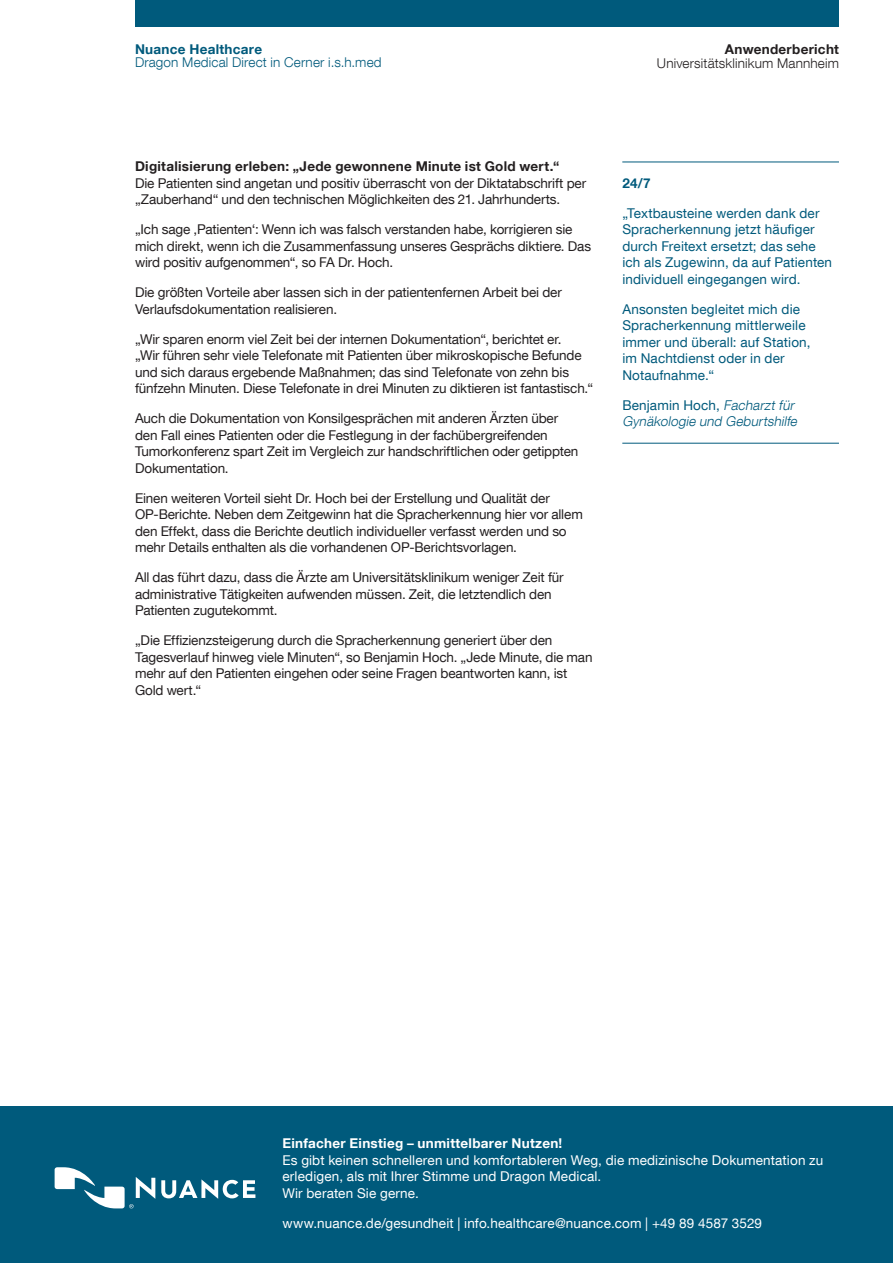
<style>
.page{position:relative;width:893px;height:1263px;background:#fff}
.page>*{position:absolute;margin:0;border:0;box-sizing:border-box;transform-origin:0 0}
.t1{font:13.5px/16.5px "Helvetica Neue LT Com";letter-spacing:-.01em;color:#231f20}
.t2{font:13.5px/16.5px "Helvetica Neue LT Com";letter-spacing:.01em;color:#005a7c}
.t3{font:13.5px/16.5px "Helvetica Neue LT Com";letter-spacing:.01em;color:#fff}
.t4{font:700 13.5px "Helvetica Neue LT Com";letter-spacing:.02em;color:#231f20}
.t5{font:italic 300 13.5px/16.5px "Helvetica Neue LT Com";color:#005a7c}
.t6{font:700 13.5px "Helvetica Neue LT Com";letter-spacing:.02em;color:#fff}
.t7{font:300 13.5px "Helvetica Neue LT Com";letter-spacing:.015em;color:#005a7c}
.t8{font:300 13.5px "Helvetica Neue LT Com";letter-spacing:.01em;color:#231f20}
.t9{font:700 13.5px "Helvetica Neue LT Com";letter-spacing:.02em;color:#005a7c}
.s1{font-weight:400;font-style:normal}
</style>
<div class="page">
<div style="left:135px;top:0;width:704px;height:27px;background:#005a7c"></div>
<div style="left:0;top:1106px;width:893px;height:157px;background:#005a7c"></div>
<svg style="left:161px;top:1179px;width:94px;height:20px"></svg>
<svg style="left:55px;top:1167px;width:100px;height:41px"></svg>
<hr style="left:622px;top:443px;width:217px;height:1px;background:#005a7c">
<hr style="left:622px;top:162px;width:217px;height:1px;background:#005a7c">
<p class="t9" style="left:135px;top:41px;width:129px">Nuance Healthcare</p>
<p class="t7" style="left:135px;top:54px;width:248px">Dragon Medical Direct in Cerner i.s.h.med</p>
<p class="t4" style="left:725px;top:41px;width:115px">Anwenderbericht</p>
<p class="t8" style="left:657px;top:55px;width:184px">Universitätsklinikum Mannheim</p>
<p class="t4" style="left:135px;top:158px;width:426px">Digitalisierung erleben: „Jede gewonnene Minute ist Gold wert.“</p>
<p class="t1" style="left:135px;top:174px;width:453px">Die Patienten sind angetan und positiv überrascht von der Diktatabschrift per „Zauberhand“ und den technischen Möglichkeiten des 21. Jahrhunderts.</p>
<p class="t1" style="left:135px;top:221px;width:458px">„Ich sage ,Patienten‘: Wenn ich was falsch verstanden habe, korrigieren sie mich direkt, wenn ich die Zusammenfassung unseres Gesprächs diktiere. Das wird positiv aufgenommen“, so FA Dr. Hoch.</p>
<p class="t1" style="left:135px;top:284px;width:428px">Die größten Vorteile aber lassen sich in der patientenfernen Arbeit bei der<br>Verlaufsdokumentation realisieren.</p>
<p class="t1" style="left:135px;top:330px;width:460px">„Wir sparen enorm viel Zeit bei der internen Dokumentation“, berichtet er.<br>„Wir führen sehr viele Telefonate mit Patienten über mikroskopische Befunde und sich daraus ergebende Maßnahmen; das sind Telefonate von zehn bis fünfzehn Minuten. Diese Telefonate in drei Minuten zu diktieren ist fantastisch.“</p>
<p class="t1" style="left:135px;top:410px;width:445px">Auch die Dokumentation von Konsilgesprächen mit anderen Ärzten über den Fall eines Patienten oder die Festlegung in der fachübergreifenden Tumorkonferenz spart Zeit im Vergleich zur handschriftlichen oder getippten Dokumentation.</p>
<p class="t1" style="left:135px;top:489px;width:449px">Einen weiteren Vorteil sieht Dr. Hoch bei der Erstellung und Qualität der OP-Berichte. Neben dem Zeitgewinn hat die Spracherkennung hier vor allem den Effekt, dass die Berichte deutlich individueller verfasst werden und so mehr Details enthalten als die vorhandenen OP-Berichtsvorlagen.</p>
<p class="t1" style="left:135px;top:569px;width:430px">All das führt dazu, dass die Ärzte am Universitätsklinikum weniger Zeit für administrative Tätigkeiten aufwenden müssen. Zeit, die letztendlich den<br>Patienten zugutekommt.</p>
<p class="t1" style="left:135px;top:632px;width:459px">„Die Effizienzsteigerung durch die Spracherkennung generiert über den Tagesverlauf hinweg viele Minuten“, so Benjamin Hoch. „Jede Minute, die man mehr auf den Patienten eingehen oder seine Fragen beantworten kann, ist Gold wert.“</p>
<p class="t9" style="left:622px;top:174px;width:30px">24/7</p>
<p class="t2" style="left:622px;top:204px;width:211px">„Textbausteine werden dank der<br>Spracherkennung jetzt häufiger durch Freitext ersetzt; das sehe ich als Zugewinn, da auf Patienten individuell eingegangen wird.</p>
<p class="t2" style="left:622px;top:300px;width:190px">Ansonsten begleitet mich die<br>Spracherkennung mittlerweile immer und überall: auf Station, im Nachtdienst oder in der<br>Notaufnahme.“</p>
<p class="t5" style="left:622px;top:396px;width:179px"><span class="s1">Benjamin Hoch,</span> Facharzt für<br>Gynäkologie und Geburtshilfe</p>
<p class="t6" style="left:282px;top:1135px;width:281px">Einfacher Einstieg – unmittelbarer Nutzen!</p>
<p class="t3" style="left:282px;top:1151px;width:542px">Es gibt keinen schnelleren und komfortableren Weg, die medizinische Dokumentation zu erledigen, als mit Ihrer Stimme und Dragon Medical.<br>Wir beraten Sie gerne.</p>
<p class="t3" style="left:282px;top:1214px;width:481px">www.nuance.de/gesundheit | info.healthcare@nuance.com | +49 89 4587 3529</p>
</div>
